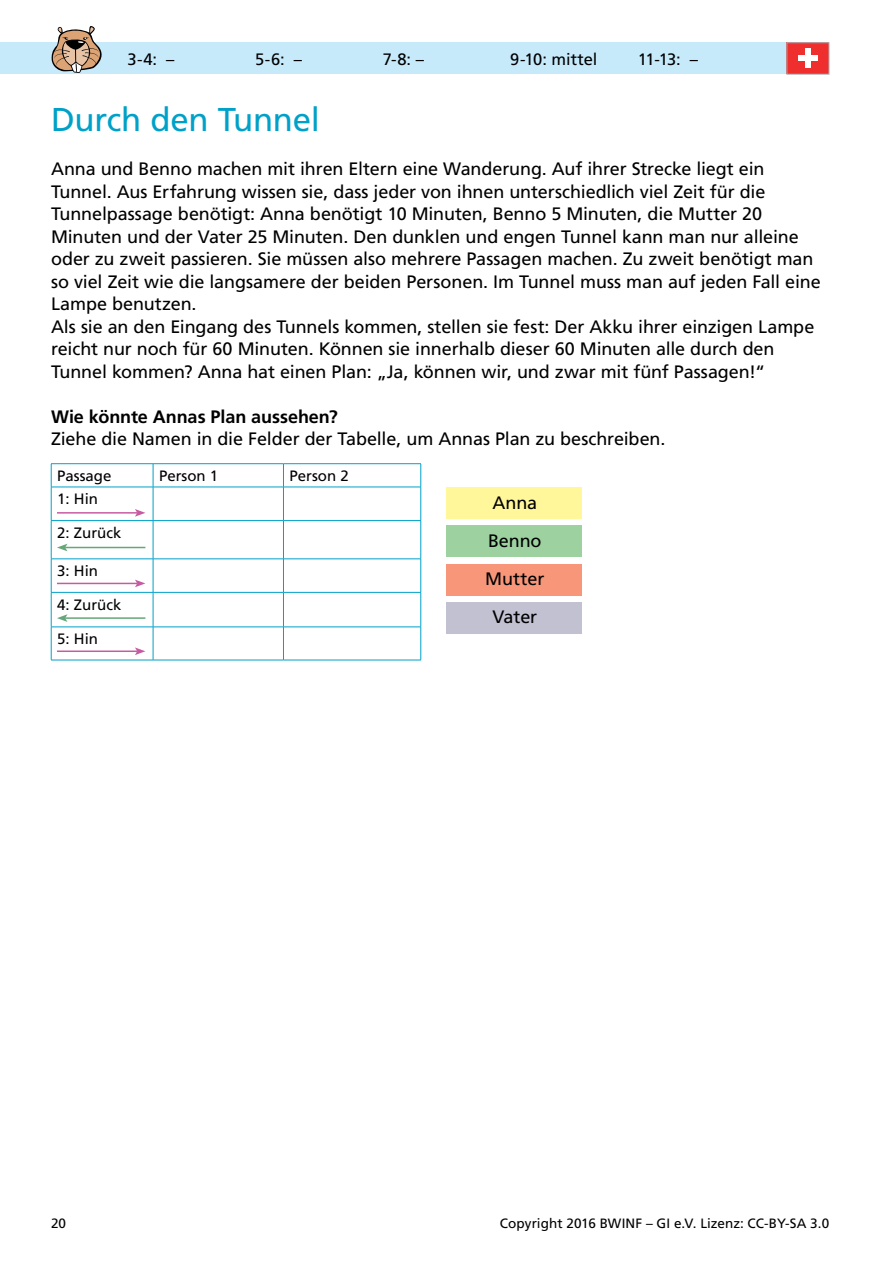
<style>
.page{position:relative;width:893px;height:1263px;background:#fff}
.page>*{position:absolute;margin:0;border:0;box-sizing:border-box;transform-origin:0 0}
.t1{font:33px "Frutiger LT Std";letter-spacing:-.01em;color:#00a1c8}
.t2{font:18px/22.5px "Frutiger LT Std";letter-spacing:-.005em;color:#000}
.t3{font:700 18px "Frutiger LT Std";letter-spacing:-.005em;color:#000}
.t4{font:16.5px "Frutiger LT Std";letter-spacing:-.01em;color:#000}
.t5{font:15px "Frutiger LT Std";color:#000}
.t6{font:13.5px "Frutiger LT Std";letter-spacing:.005em;color:#000}
</style>
<div class="page">
<hr style="left:51px;top:463px;width:102px;height:1px;background:#00a1c8">
<svg style="left:51px;top:464px;width:1px;height:23px"></svg>
<hr style="left:153px;top:463px;width:130px;height:1px;background:#00a1c8">
<svg style="left:153px;top:464px;width:1px;height:23px"></svg>
<hr style="left:283px;top:463px;width:138px;height:1px;background:#00a1c8">
<svg style="left:283px;top:464px;width:1px;height:23px"></svg>
<svg style="left:421px;top:464px;width:1px;height:23px"></svg>
<hr style="left:51px;top:487px;width:102px;height:1px;background:#00a1c8">
<hr style="left:51px;top:487px;width:1px;height:33px;background:#00a1c8">
<hr style="left:153px;top:487px;width:130px;height:1px;background:#00a1c8">
<hr style="left:153px;top:487px;width:1px;height:33px;background:#00a1c8">
<hr style="left:283px;top:487px;width:138px;height:1px;background:#00a1c8">
<hr style="left:283px;top:487px;width:1px;height:33px;background:#00a1c8">
<hr style="left:421px;top:487px;width:1px;height:33px;background:#00a1c8">
<hr style="left:51px;top:520px;width:102px;height:1px;background:#00a1c8">
<hr style="left:51px;top:521px;width:1px;height:38px;background:#00a1c8">
<hr style="left:153px;top:520px;width:130px;height:1px;background:#00a1c8">
<hr style="left:153px;top:521px;width:1px;height:38px;background:#00a1c8">
<hr style="left:283px;top:520px;width:138px;height:1px;background:#00a1c8">
<hr style="left:283px;top:521px;width:1px;height:38px;background:#00a1c8">
<hr style="left:421px;top:521px;width:1px;height:38px;background:#00a1c8">
<hr style="left:51px;top:559px;width:102px;height:1px;background:#00a1c8">
<hr style="left:51px;top:559px;width:1px;height:33px;background:#00a1c8">
<hr style="left:153px;top:559px;width:130px;height:1px;background:#00a1c8">
<hr style="left:153px;top:559px;width:1px;height:33px;background:#00a1c8">
<hr style="left:283px;top:559px;width:138px;height:1px;background:#00a1c8">
<hr style="left:283px;top:559px;width:1px;height:33px;background:#00a1c8">
<hr style="left:421px;top:559px;width:1px;height:33px;background:#00a1c8">
<hr style="left:51px;top:592px;width:102px;height:1px;background:#00a1c8">
<hr style="left:51px;top:592px;width:1px;height:35px;background:#00a1c8">
<hr style="left:153px;top:592px;width:130px;height:1px;background:#00a1c8">
<hr style="left:153px;top:592px;width:1px;height:35px;background:#00a1c8">
<hr style="left:283px;top:592px;width:138px;height:1px;background:#00a1c8">
<hr style="left:283px;top:592px;width:1px;height:35px;background:#00a1c8">
<hr style="left:421px;top:592px;width:1px;height:35px;background:#00a1c8">
<hr style="left:51px;top:627px;width:102px;height:1px;background:#00a1c8">
<hr style="left:51px;top:627px;width:1px;height:33px;background:#00a1c8">
<hr style="left:153px;top:627px;width:130px;height:1px;background:#00a1c8">
<hr style="left:153px;top:627px;width:1px;height:33px;background:#00a1c8">
<hr style="left:283px;top:627px;width:138px;height:1px;background:#00a1c8">
<hr style="left:283px;top:627px;width:1px;height:33px;background:#00a1c8">
<hr style="left:421px;top:627px;width:1px;height:33px;background:#00a1c8">
<hr style="left:51px;top:660px;width:102px;height:1px;background:#00a1c8">
<hr style="left:153px;top:660px;width:130px;height:1px;background:#00a1c8">
<hr style="left:283px;top:660px;width:138px;height:1px;background:#00a1c8">
<hr style="left:57px;top:512px;width:80px;height:2px;background:#c75aa2">
<svg style="left:135px;top:509px;width:10px;height:8px"></svg>
<hr style="left:65px;top:547px;width:80px;height:1px;background:#65a778">
<svg style="left:57px;top:544px;width:10px;height:7px"></svg>
<hr style="left:57px;top:583px;width:80px;height:1px;background:#c75aa2">
<svg style="left:135px;top:580px;width:10px;height:7px"></svg>
<hr style="left:65px;top:617px;width:80px;height:2px;background:#65a778">
<svg style="left:57px;top:614px;width:10px;height:8px"></svg>
<hr style="left:57px;top:650px;width:80px;height:2px;background:#c75aa2">
<svg style="left:135px;top:647px;width:10px;height:8px"></svg>
<div style="left:446px;top:488px;width:136px;height:31px;background:#fff799"></div>
<div style="left:446px;top:526px;width:136px;height:31px;background:#9dd2a0"></div>
<div style="left:446px;top:564px;width:136px;height:31px;background:#f79679"></div>
<div style="left:446px;top:602px;width:136px;height:31px;background:#c2c1d2"></div>
<div style="left:0;top:43px;width:791px;height:31px;background:#c7eafb"></div>
<svg style="left:51px;top:26px;width:52px;height:47px"></svg>
<div style="left:787px;top:43px;width:42px;height:31px;background:#ee2f2e"></div>
<div style="left:798px;top:55px;width:20px;height:6px;background:#fff"></div>
<div style="left:805px;top:48px;width:6px;height:20px;background:#fff"></div>
<p class="t4" style="left:128px;top:49px;width:48px">3-4: –</p>
<p class="t4" style="left:255px;top:49px;width:48px">5-6: –</p>
<p class="t4" style="left:383px;top:49px;width:43px">7-8: –</p>
<p class="t4" style="left:510px;top:49px;width:89px">9-10: mittel</p>
<p class="t4" style="left:638px;top:49px;width:62px">11-13: –</p>
<h1 class="t1" style="left:51px;top:100px;width:270px">Durch den Tunnel</h1>
<p class="t2" style="left:51px;top:158px;width:771px">Anna und Benno machen mit ihren Eltern eine Wanderung. Auf ihrer Strecke liegt ein Tunnel. Aus Erfahrung wissen sie, dass jeder von ihnen unterschiedlich viel Zeit für die Tunnelpassage benötigt: Anna benötigt 10 Minuten, Benno 5 Minuten, die Mutter 20<br>Minuten und der Vater 25 Minuten. Den dunklen und engen Tunnel kann man nur alleine oder zu zweit passieren. Sie müssen also mehrere Passagen machen. Zu zweit benötigt man so viel Zeit wie die langsamere der beiden Personen. Im Tunnel muss man auf jeden Fall eine Lampe benutzen.<br>Als sie an den Eingang des Tunnels kommen, stellen sie fest: Der Akku ihrer einzigen Lampe reicht nur noch für 60 Minuten. Können sie innerhalb dieser 60 Minuten alle durch den Tunnel kommen? Anna hat einen Plan: „Ja, können wir, und zwar mit fünf Passagen!“</p>
<p class="t3" style="left:51px;top:406px;width:288px">Wie könnte Annas Plan aussehen?</p>
<p class="t2" style="left:51px;top:428px;width:616px">Ziehe die Namen in die Felder der Tabelle, um Annas Plan zu beschreiben.</p>
<p class="t5" style="left:57px;top:467px;width:56px">Passage</p>
<p class="t5" style="left:159px;top:467px;width:61px">Person 1</p>
<p class="t5" style="left:289px;top:467px;width:61px">Person 2</p>
<p class="t5" style="left:57px;top:490px;width:42px">1: Hin</p>
<p class="t5" style="left:57px;top:524px;width:66px">2: Zurück</p>
<p class="t5" style="left:57px;top:562px;width:42px">3: Hin</p>
<p class="t5" style="left:57px;top:596px;width:66px">4: Zurück</p>
<p class="t5" style="left:57px;top:630px;width:42px">5: Hin</p>
<p class="t2" style="left:485px;top:484px;width:61px;line-height:38.1px;text-align:center">Anna<br>Benno<br>Mutter<br>Vater</p>
<p class="t6" style="left:51px;top:1216px;width:17px">20</p>
<p class="t6" style="left:500px;top:1216px;width:331px">Copyright 2016 BWINF – GI e.V. Lizenz: CC-BY-SA 3.0</p>
</div>
